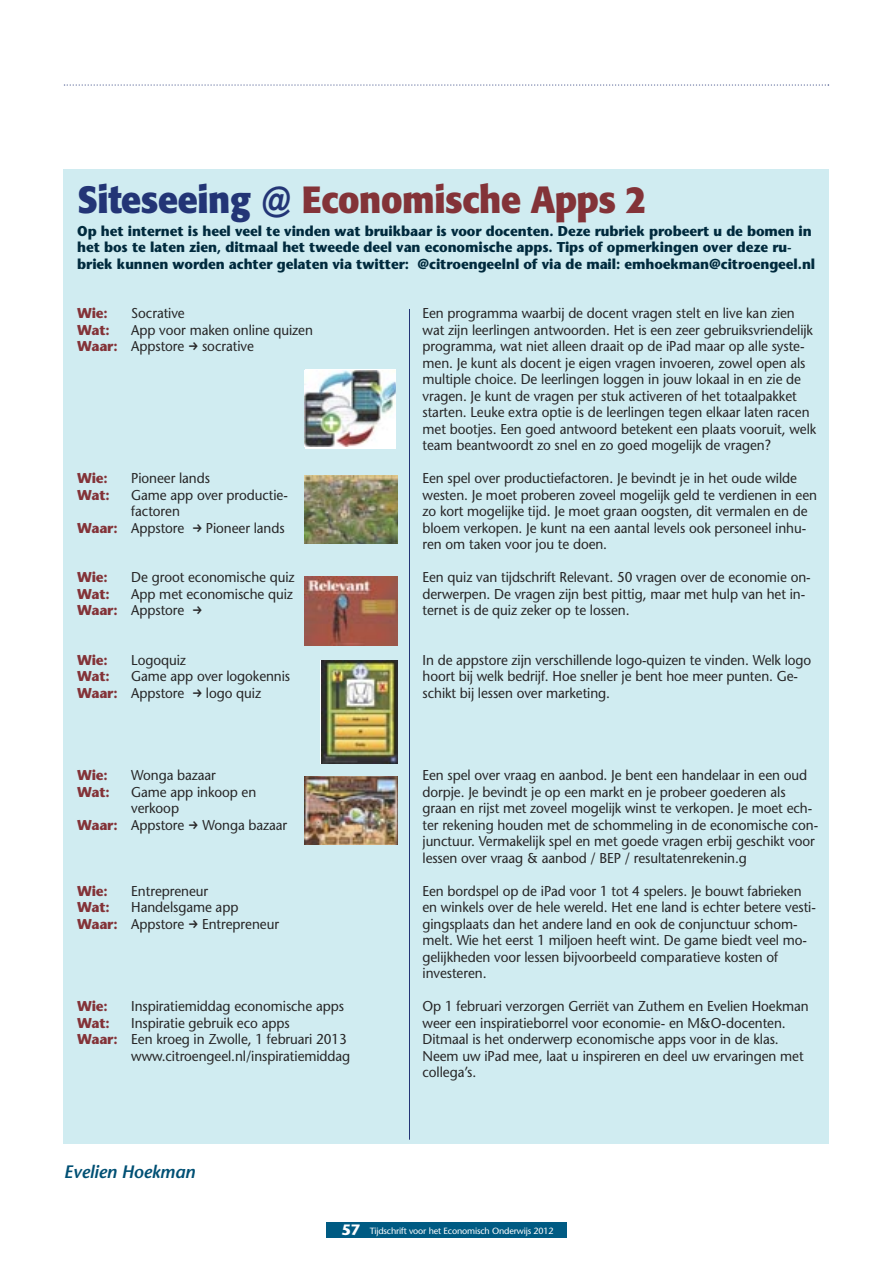
<style>
.page{position:relative;width:893px;height:1263px;background:#fff}
.page>*{position:absolute;margin:0;border:0;box-sizing:border-box;transform-origin:0 0}
.t1{font:700 37.5px "Formata";letter-spacing:-.01em;color:#833338;scale:.95 1}
.t2{font:italic 600 18px "Stone Sans";letter-spacing:-.01em;color:#005074}
.t3{font:14.25px/16.5px "Stone Sans";letter-spacing:-.005em;color:#272627;scale:.95 1}
.t4{font:700 14.25px/16.5px "Stone Sans";letter-spacing:-.005em;color:#002a3d;scale:.95 1}
.t5{font:700 14.25px "Stone Sans";letter-spacing:-.02em;color:#833338;scale:.95 1}
.t6{font:9px "Stone Sans";letter-spacing:-.015em;color:#fff}
.s1{color:#233576}
.s2{font-weight:700;color:#833338}
.s3{font-weight:700;font-size:15px}
</style>
<div class="page">
<div style="left:326px;top:1222px;width:241px;height:16px;background:#005b83"></div>
<svg style="left:64px;top:84px;width:765px;height:2px"></svg>
<div style="left:64px;top:169px;width:765px;height:974px;background:#d0ecf1"></div>
<hr style="left:409px;top:309px;width:1px;height:831px;background:#233576">
<img style="left:305px;top:475px;width:93px;height:69px">
<img style="left:321px;top:660px;width:77px;height:104px">
<img style="left:305px;top:776px;width:93px;height:69px">
<img style="left:305px;top:576px;width:93px;height:69px">
<div style="left:305px;top:369px;width:90px;height:80px;background:linear-gradient(to right,#fff,#fff)"></div>
<img style="left:305px;top:371px;width:90px;height:76px">
<h1 class="t1" style="left:77px;top:183px;width:601px"><span class="s1">Siteseeing @</span> Economische Apps 2</h1>
<p class="t4" style="left:77px;top:224px;width:778px">Op het internet is heel veel te vinden wat bruikbaar is voor docenten. Deze rubriek probeert u de bomen in het bos te laten zien, ditmaal het tweede deel van economische apps. Tips of opmerkingen over deze ru&shy;briek kunnen worden achter gelaten via twitter: @citroengeelnl of via de mail: emhoekman@citroengeel.nl</p>
<p class="t5" style="left:77px;top:308px;width:34px">Wie:</p>
<p class="t3" style="left:131px;top:306px;width:58px">Socrative</p>
<p class="t5" style="left:77px;top:324px;width:36px">Wat:</p>
<p class="t3" style="left:422px;top:306px;width:416px">Een programma waarbij de docent vragen stelt en live kan zien wat zijn leerlingen antwoorden. Het is een zeer gebruiksvriendelijk programma, wat niet alleen draait op de iPad maar op alle syste&shy;men. Je kunt als docent je eigen vragen invoeren, zowel open als multiple choice. De leerlingen loggen in jouw lokaal in en zie de vragen. Je kunt de vragen per stuk activeren of het totaalpakket starten. Leuke extra optie is de leerlingen tegen elkaar laten racen met bootjes. Een goed antwoord betekent een plaats vooruit, welk team beantwoordt zo snel en zo goed mogelijk de vragen?</p>
<p class="t3" style="left:422px;top:471px;width:417px">Een spel over productiefactoren. Je bevindt je in het oude wilde westen. Je moet proberen zoveel mogelijk geld te verdienen in een zo kort mogelijke tijd. Je moet graan oogsten, dit vermalen en de bloem verkopen. Je kunt na een aantal levels ook personeel inhu&shy;ren om taken voor jou te doen.</p>
<p class="t3" style="left:422px;top:570px;width:410px">Een quiz van tijdschrift Relevant. 50 vragen over de economie on&shy;derwerpen. De vragen zijn best pittig, maar met hulp van het in&shy;ternet is de quiz zeker op te lossen.</p>
<p class="t3" style="left:422px;top:653px;width:411px">In de appstore zijn verschillende logo-quizen te vinden. Welk logo hoort bij welk bedrijf. Hoe sneller je bent hoe meer punten. Ge&shy;schikt bij lessen over marketing.</p>
<p class="t3" style="left:77px;top:323px;width:250px;text-indent:54px">App voor maken online quizen<br><span class="s2">Waar:</span> Appstore → socrative</p>
<p class="t5" style="left:77px;top:473px;width:34px">Wie:</p>
<p class="t3" style="left:131px;top:471px;width:84px">Pioneer lands</p>
<p class="t5" style="left:77px;top:489px;width:36px">Wat:</p>
<p class="t3" style="left:131px;top:488px;width:166px">Game app over productie-</p>
<p class="t3" style="left:131px;top:504px;width:53px">factoren</p>
<p class="t3" style="left:77px;top:521px;width:220px"><span class="s2">Waar:</span> Appstore → Pioneer lands</p>
<p class="t5" style="left:77px;top:572px;width:34px">Wie:</p>
<p class="t3" style="left:131px;top:570px;width:173px">De groot economische quiz</p>
<p class="t5" style="left:77px;top:588px;width:36px">Wat:</p>
<p class="t3" style="left:77px;top:587px;width:229px;text-indent:54px">App met economische quiz<br><span class="s2">Waar:</span> Appstore →</p>
<p class="t5" style="left:77px;top:654px;width:34px">Wie:</p>
<p class="t3" style="left:131px;top:653px;width:59px">Logoquiz</p>
<p class="t5" style="left:77px;top:671px;width:36px">Wat:</p>
<p class="t3" style="left:77px;top:669px;width:226px;text-indent:54px">Game app over logokennis<br><span class="s2">Waar:</span> Appstore → logo quiz</p>
<p class="t5" style="left:77px;top:770px;width:34px">Wie:</p>
<p class="t3" style="left:131px;top:768px;width:91px">Wonga bazaar</p>
<p class="t5" style="left:77px;top:786px;width:36px">Wat:</p>
<p class="t3" style="left:131px;top:785px;width:133px">Game app inkoop en</p>
<p class="t3" style="left:131px;top:801px;width:52px">verkoop</p>
<p class="t3" style="left:77px;top:818px;width:223px"><span class="s2">Waar:</span> Appstore → Wonga bazaar</p>
<p class="t5" style="left:77px;top:885px;width:34px">Wie:</p>
<p class="t3" style="left:131px;top:884px;width:82px">Entrepreneur</p>
<p class="t5" style="left:77px;top:902px;width:36px">Wat:</p>
<p class="t3" style="left:77px;top:900px;width:214px;text-indent:54px">Handelsgame app<br><span class="s2">Waar:</span> Appstore → Entrepreneur</p>
<p class="t5" style="left:77px;top:1001px;width:34px">Wie:</p>
<p class="t3" style="left:131px;top:999px;width:225px">Inspiratiemiddag economische apps</p>
<p class="t5" style="left:77px;top:1017px;width:36px">Wat:</p>
<p class="t3" style="left:131px;top:1016px;width:168px">Inspiratie gebruik eco apps</p>
<p class="t3" style="left:77px;top:1032px;width:285px"><span class="s2">Waar:</span> Een kroeg in Zwolle, 1 februari 2013</p>
<p class="t3" style="left:131px;top:1049px;width:232px">www.citroengeel.nl/inspiratiemiddag</p>
<p class="t2" style="left:64px;top:1164px;width:133px">Evelien Hoekman</p>
<p class="t3" style="left:422px;top:768px;width:418px">Een spel over vraag en aanbod. Je bent een handelaar in een oud dorpje. Je bevindt je op een markt en je probeer goederen als graan en rijst met zoveel mogelijk winst te verkopen. Je moet ech&shy;ter rekening houden met de schommeling in de economische con&shy;junctuur. Vermakelijk spel en met goede vragen erbij geschikt voor lessen over vraag &amp; aanbod / BEP / resultatenrekenin.g</p>
<p class="t3" style="left:422px;top:884px;width:416px">Een bordspel op de iPad voor 1 tot 4 spelers. Je bouwt fabrieken en winkels over de hele wereld. Het ene land is echter betere vesti&shy;gingsplaats dan het andere land en ook de conjunctuur schom&shy;melt. Wie het eerst 1 miljoen heeft wint. De game biedt veel mo&shy;gelijkheden voor lessen bijvoorbeeld comparatieve kosten of investeren.</p>
<p class="t3" style="left:422px;top:999px;width:408px">Op 1 februari verzorgen Gerriët van Zuthem en Evelien Hoekman weer een inspiratieborrel voor economie- en M&amp;O-docenten.<br>Ditmaal is het onderwerp economische apps voor in de klas.<br>Neem uw iPad mee, laat u inspireren en deel uw ervaringen met collega’s.</p>
<p class="t6" style="left:341px;top:1227px;width:214px"><span class="s3">57</span> Tijdschrift voor het Economisch Onderwijs 2012</p>
</div>
